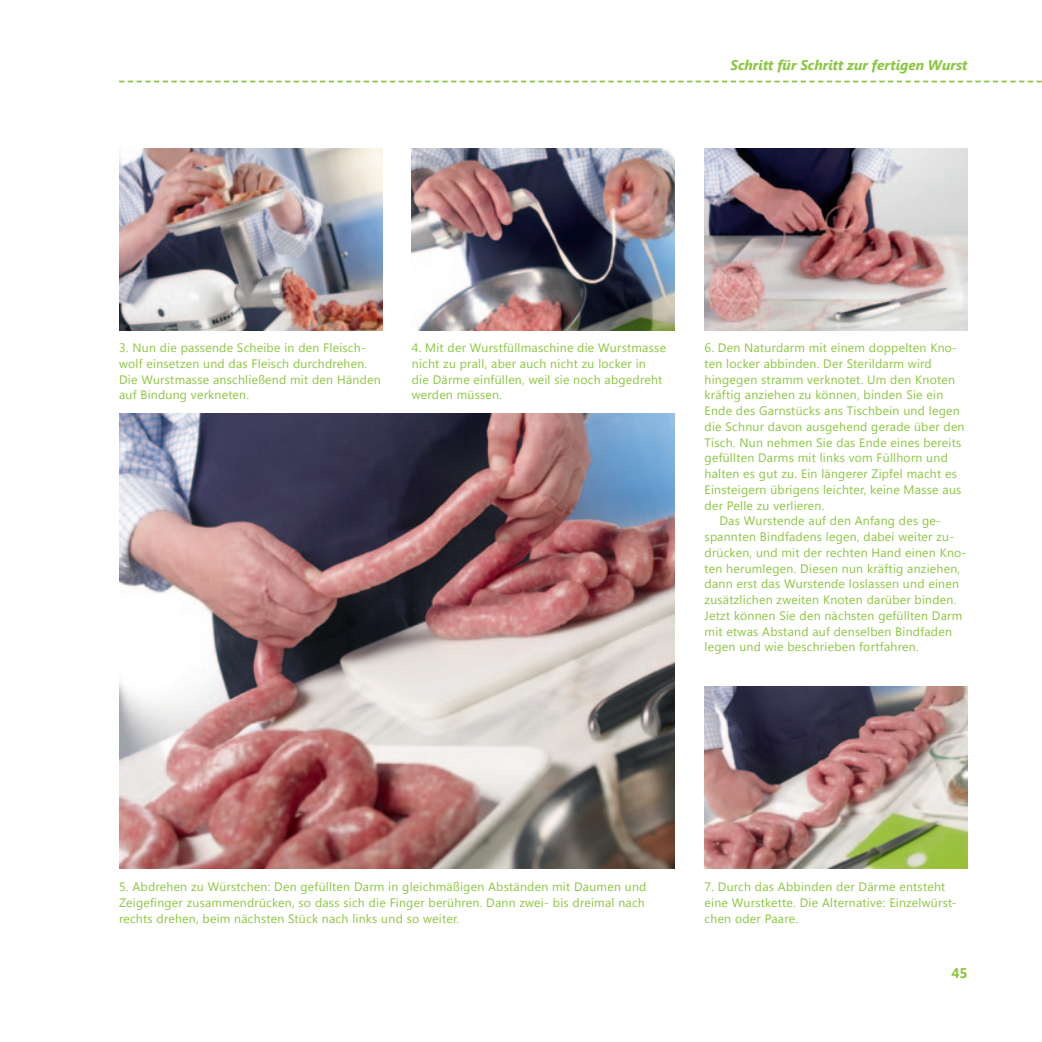
<style>
.page{position:relative;width:1042px;height:1042px;background:#fff}
.page>*{position:absolute;margin:0;border:0;box-sizing:border-box;transform-origin:0 0}
.t1{font:italic 700 14px "Segoe UI";color:#8bc63e}
.t2{font:700 14px "Segoe UI";color:#8bc63e}
.t3{font:12.25px/15.8px "Segoe UI";letter-spacing:.02em;color:#8bc63e}
</style>
<div class="page">
<img style="left:119px;top:149px;width:263px;height:182px">
<img style="left:704px;top:149px;width:263px;height:182px">
<img style="left:412px;top:149px;width:263px;height:182px">
<img style="left:119px;top:414px;width:556px;height:455px">
<img style="left:704px;top:687px;width:263px;height:182px">
<svg style="left:119px;top:81px;width:923px;height:1px"></svg>
<p class="t1" style="left:730px;top:55px;width:238px">Schritt für Schritt zur fertigen Wurst</p>
<p class="t3" style="left:119px;top:339px;width:263px">3. Nun die passende Scheibe in den Fleisch&shy;wolf einsetzen und das Fleisch durchdrehen.<br>Die Wurstmasse anschließend mit den Händen auf Bindung verkneten.</p>
<p class="t3" style="left:412px;top:339px;width:256px">4. Mit der Wurstfüllmaschine die Wurstmasse nicht zu prall, aber auch nicht zu locker in<br>die Därme einfüllen, weil sie noch abgedreht werden müssen.</p>
<p class="t3" style="left:704px;top:339px;width:254px">6. Den Naturdarm mit einem doppelten Kno-</p>
<p class="t3" style="left:704px;top:355px;width:229px">ten locker abbinden. Der Sterildarm wird</p>
<p class="t3" style="left:704px;top:371px;width:252px">hingegen stramm verknotet. Um den Knoten</p>
<p class="t3" style="left:704px;top:386px;width:240px">kräftig anziehen zu können, binden Sie ein</p>
<p class="t3" style="left:704px;top:402px;width:257px">Ende des Garnstücks ans Tischbein und legen</p>
<p class="t3" style="left:704px;top:418px;width:261px">die Schnur davon ausgehend gerade über den</p>
<p class="t3" style="left:704px;top:434px;width:258px">Tisch. Nun nehmen Sie das Ende eines bereits</p>
<p class="t3" style="left:704px;top:449px;width:245px">gefüllten Darms mit links vom Füllhorn und</p>
<p class="t3" style="left:704px;top:465px;width:254px">halten es gut zu. Ein längerer Zipfel macht es</p>
<p class="t3" style="left:704px;top:481px;width:258px">Einsteigern übrigens leichter, keine Masse aus</p>
<p class="t3" style="left:704px;top:497px;width:121px">der Pelle zu verlieren.</p>
<p class="t3" style="left:719px;top:512px;width:223px">Das Wurstende auf den Anfang des ge-</p>
<p class="t3" style="left:704px;top:528px;width:251px">spannten Bindfadens legen, dabei weiter zu-</p>
<p class="t3" style="left:704px;top:544px;width:263px">drücken, und mit der rechten Hand einen Kno-</p>
<p class="t3" style="left:704px;top:560px;width:257px">ten herumlegen. Diesen nun kräftig anziehen,</p>
<p class="t3" style="left:704px;top:575px;width:256px">dann erst das Wurstende loslassen und einen</p>
<p class="t3" style="left:704px;top:591px;width:253px">zusätzlichen zweiten Knoten darüber binden.</p>
<p class="t3" style="left:704px;top:607px;width:259px">Jetzt können Sie den nächsten gefüllten Darm</p>
<p class="t3" style="left:704px;top:623px;width:249px">mit etwas Abstand auf denselben Bindfaden</p>
<p class="t3" style="left:704px;top:638px;width:215px">legen und wie beschrieben fortfahren.</p>
<p class="t3" style="left:119px;top:878px;width:529px">5. Abdrehen zu Würstchen: Den gefüllten Darm in gleichmäßigen Abständen mit Daumen und<br>Zeigefinger zusammendrücken, so dass sich die Finger berühren. Dann zwei- bis dreimal nach rechts drehen, beim nächsten Stück nach links und so weiter.</p>
<p class="t3" style="left:704px;top:878px;width:254px">7. Durch das Abbinden der Därme entsteht eine Wurstkette. Die Alternative: Einzelwürst&shy;chen oder Paare.</p>
<p class="t2" style="left:951px;top:963px;width:18px">45</p>
</div>
